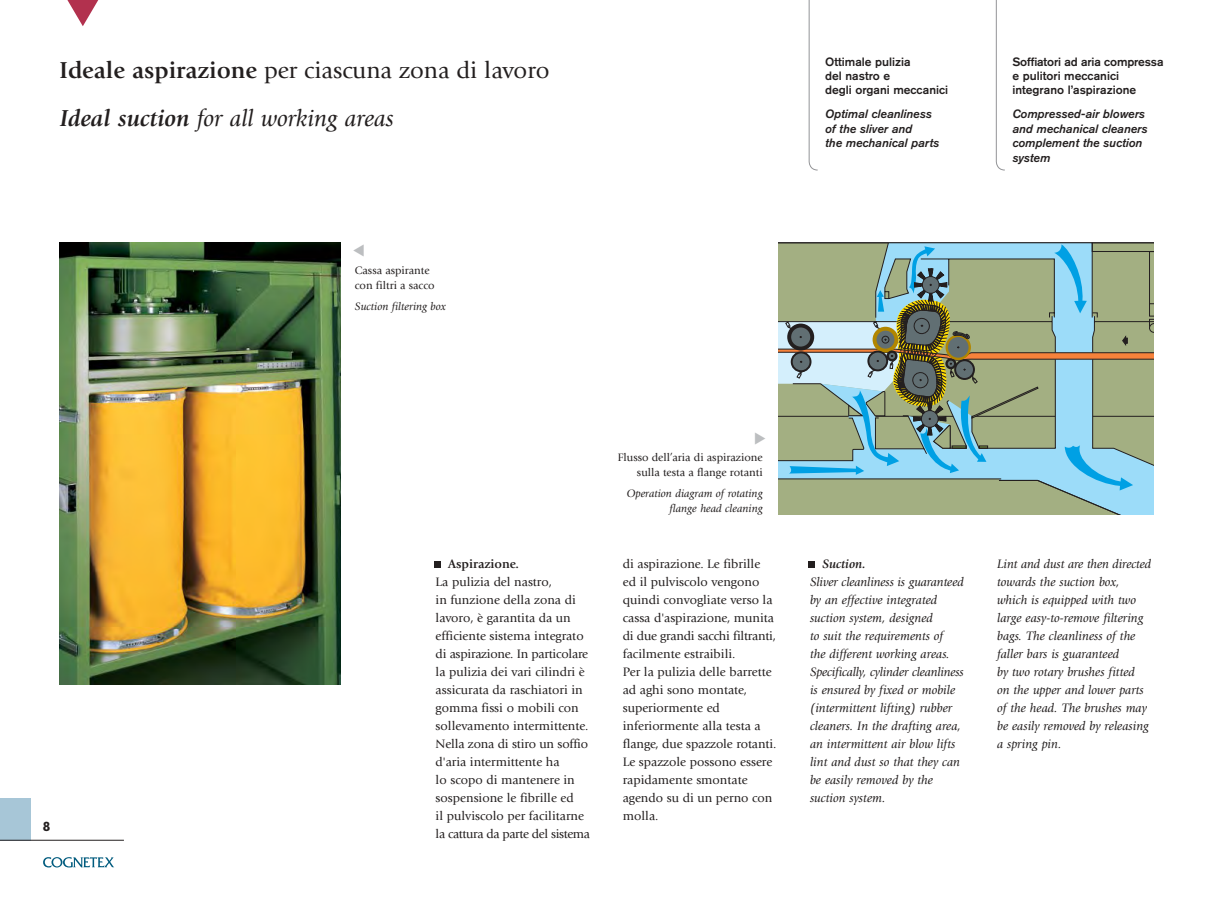
<style>
.page{position:relative;width:1211px;height:914px;background:#fff}
.page>*{position:absolute;margin:0;border:0;box-sizing:border-box;transform-origin:0 0}
.t1{font:24px "Giovanni";color:#231f1f}
.t2{font:italic 24px "Giovanni";color:#231f1f}
.t3{font:700 13.5px "Akzidenz Grotesk BE";color:#231f1f}
.t4{font:12.75px/18px "Giovanni";color:#231f1f}
.t5{font:italic 12.75px/18px "Giovanni";color:#231f1f}
.t6{font:700 12.75px "Giovanni";color:#231f1f}
.t7{font:italic 700 12.75px "Giovanni";color:#231f1f}
.t8{font:italic 500 12px/14.4px "Akzidenz Grotesk BE";color:#231f1f}
.t9{font:500 12px/14.4px "Akzidenz Grotesk BE";color:#231f1f}
.t10{font:11.25px/15px "Giovanni";color:#231f1f}
.t11{font:italic 11.25px/15px "Giovanni";color:#231f1f;text-align:right}
.s1{font-weight:700}
</style>
<div class="page">
<div style="left:0;top:798px;width:30px;height:42px;background:#a7c6d7"></div>
<svg style="left:808px;top:0;width:10px;height:171px"></svg>
<svg style="left:995px;top:0;width:10px;height:171px"></svg>
<hr style="left:0;top:840px;width:124px;height:1px;background:#231f1f">
<div style="left:808px;top:561px;width:7px;height:7px;background:#231f1f"></div>
<div style="left:434px;top:561px;width:6px;height:7px;background:#231f1f"></div>
<svg style="left:67px;top:0;width:32px;height:26px"></svg>
<svg style="left:778px;top:243px;width:375px;height:271px;background:#93ac98"></svg>
<img style="left:60px;top:243px;width:280px;height:442px">
<svg style="left:43px;top:857px;width:71px;height:10px"></svg>
<h1 class="t1" style="left:60px;top:60px;width:491px"><span class="s1">Ideale aspirazione</span> per ciascuna zona di lavoro</h1>
<p class="t9" style="left:825px;top:55px;width:124px">Ottimale pulizia<br>del nastro e<br>degli organi meccanici</p>
<p class="t8" style="left:825px;top:108px;width:115px">Optimal cleanliness of the sliver and<br>the mechanical parts</p>
<h1 class="t2" style="left:60px;top:108px;width:335px"><span class="s1">Ideal suction</span> for all working areas</h1>
<p class="t10" style="left:355px;top:263px;width:81px">Cassa aspirante con filtri a sacco</p>
<p class="t11" style="left:355px;top:299px;width:92px">Suction filtering box</p>
<p class="t9" style="left:1012px;top:55px;width:153px">Soffiatori ad aria compressa e pulitori meccanici integrano l’aspirazione</p>
<p class="t8" style="left:1012px;top:108px;width:137px">Compressed-air blowers and mechanical cleaners complement the suction system</p>
<p class="t3" style="left:43px;top:821px;width:9px">8</p>
<p class="t6" style="left:448px;top:559px;width:73px">Aspirazione.</p>
<p class="t4" style="left:435px;top:574px;width:156px">La pulizia del nastro,<br>in funzione della zona di lavoro, è garantita da un efficiente sistema integrato di aspirazione. In particolare la pulizia dei vari cilindri è assicurata da raschiatori in gomma fissi o mobili con sollevamento intermittente.<br>Nella zona di stiro un soffio d'aria intermittente ha<br>lo scopo di mantenere in sospensione le fibrille ed<br>il pulviscolo per facilitarne la cattura da parte del sistema</p>
<p class="t10" style="left:618px;top:451px;width:146px;text-align:right">Flusso dell’aria di aspirazione sulla testa a flange rotanti</p>
<p class="t11" style="left:627px;top:487px;width:137px">Operation diagram of rotating flange head cleaning</p>
<p class="t4" style="left:623px;top:556px;width:155px">di aspirazione. Le fibrille ed il pulviscolo vengono quindi convogliate verso la cassa d'aspirazione, munita di due grandi sacchi filtranti, facilmente estraibili.<br>Per la pulizia delle barrette ad aghi sono montate, superiormente ed inferiormente alla testa a flange, due spazzole rotanti.<br>Le spazzole possono essere rapidamente smontate agendo su di un perno con molla.</p>
<p class="t7" style="left:822px;top:559px;width:45px">Suction.</p>
<p class="t5" style="left:810px;top:574px;width:155px">Sliver cleanliness is guaranteed by an effective integrated suction system, designed<br>to suit the requirements of<br>the different working areas.<br>Specifically, cylinder cleanliness is ensured by fixed or mobile (intermittent lifting) rubber cleaners. In the drafting area, an intermittent air blow lifts lint and dust so that they can be easily removed by the suction system.</p>
<p class="t5" style="left:997px;top:556px;width:156px">Lint and dust are then directed towards the suction box, which is equipped with two large easy-to-remove filtering bags. The cleanliness of the faller bars is guaranteed<br>by two rotary brushes fitted<br>on the upper and lower parts of the head. The brushes may be easily removed by releasing a spring pin.</p>
</div>
